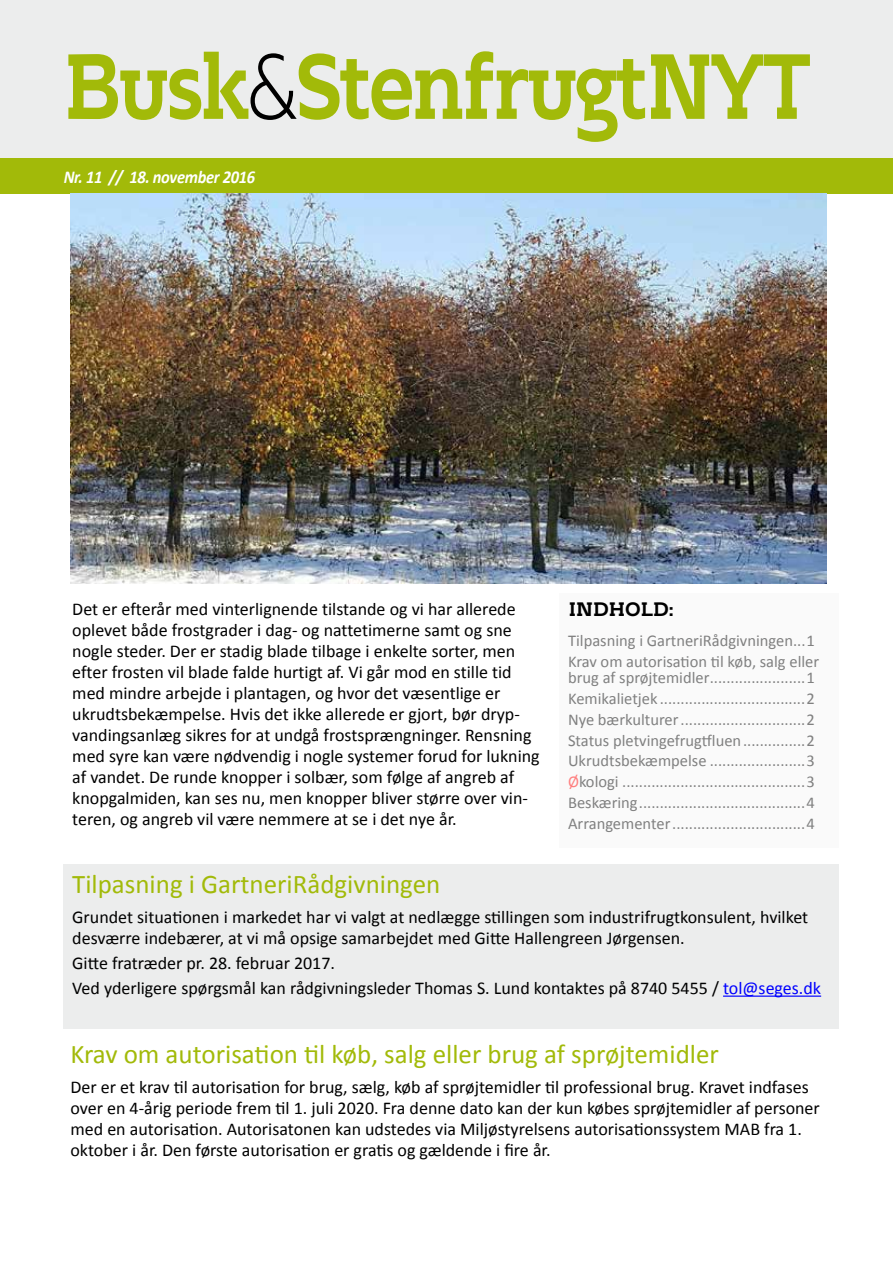
<style>
.page{position:relative;width:893px;height:1263px;background:#fff}
.page>*{position:absolute;margin:0;border:0;box-sizing:border-box;transform-origin:0 0}
.t1{font:700 92.25px "Kontrapunkt Bob";letter-spacing:-.04em;color:#a2ba09;scale:.83 1}
.t2{font:27px "Calibri";color:#a2ba09}
.t3{font:700 19.5px "Kontrapunkt Bob";color:#000}
.t4{font:italic 700 18.15px "Calibri";letter-spacing:-.02em;color:#fff;scale:.91 1}
.t5{font:18px/21px "Calibri";color:#000}
.t6{font:16.5px/20.7px "Calibri";color:#000}
.s1{font-weight:300;color:#000}
.s2{color:#f00}
.s3{color:#00f}
</style>
<div class="page">
<div style="left:560px;top:593px;width:279px;height:254px;background:#fafafa"></div>
<div style="left:0;top:0;width:893px;height:176px;background:#eceded"></div>
<div style="left:0;top:158px;width:893px;height:35px;background:#a2ba09"></div>
<img style="left:70px;top:193px;width:756px;height:391px">
<div style="left:64px;top:864px;width:775px;height:165px;background:#eceded"></div>
<hr style="left:723px;top:995px;width:98px;height:2px;background:#00f">
<h1 class="t1" style="left:64px;top:34px;width:902px">Busk<span class="s1">&amp;</span>StenfrugtNYT</h1>
<p class="t4" style="left:64px;top:165px;width:212px">Nr. 11 // 18. november 2016</p>
<p class="t5" style="left:72px;top:599px;width:469px">Det er efterår med vinterlignende tilstande og vi har allerede oplevet både frostgrader i dag- og nattetimerne samt og sne nogle steder. Der er stadig blade tilbage i enkelte sorter, men efter frosten vil blade falde hurtigt af. Vi går mod en stille tid med mindre arbejde i plantagen, og hvor det væsentlige er ukrudtsbekæmpelse. Hvis det ikke allerede er gjort, bør dryp&shy;vandingsanlæg sikres for at undgå frostsprængninger. Rensning med syre kan være nødvendig i nogle systemer forud for lukning af vandet. De runde knopper i solbær, som følge af angreb af knopgalmiden, kan ses nu, men knopper bliver større over vin&shy;teren, og angreb vil være nemmere at se i det nye år.</p>
<p class="t3" style="left:569px;top:598px;width:107px">INDHOLD:</p>
<p class="t6" style="left:568px;top:630px;width:253px">Tilpasning i GartneriRådgivningen...1<br>Krav om autorisation til køb, salg eller</p>
<p class="t6" style="left:568px;top:667px;width:248px;text-align:justify">brug af sprøjtemidler.......................1<br>Kemikalietjek ...................................2<br>Nye bærkulturer..............................2<br>Status pletvingefrugtfluen...............2<br>Ukrudtsbekæmpelse .......................3<br><span class="s2">Ø</span>kologi ............................................3<br>Beskæring........................................4<br>Arrangementer................................4</p>
<h2 class="t2" style="left:72px;top:867px;width:370px">Tilpasning i GartneriRådgivningen</h2>
<p class="t5" style="left:72px;top:906px;width:737px">Grundet situationen i markedet har vi valgt at nedlægge stillingen som industrifrugtkonsulent, hvilket desværre indebærer, at vi må opsige samarbejdet med Gitte Hallengreen Jørgensen.</p>
<p class="t5" style="left:72px;top:950px;width:750px;line-height:25.2px">Gitte fratræder pr. 28. februar 2017.<br>Ved yderligere spørgsmål kan rådgivningsleder Thomas S. Lund kontaktes på 8740 5455 / <span class="s3">tol@seges.dk</span></p>
<h2 class="t2" style="left:70px;top:1037px;width:650px">Krav om autorisation til køb, salg eller brug af sprøjtemidler</h2>
<p class="t5" style="left:70px;top:1076px;width:751px">Der er et krav til autorisation for brug, sælg, køb af sprøjtemidler til professional brug. Kravet indfases over en 4-årig periode frem til 1. juli 2020. Fra denne dato kan der kun købes sprøjtemidler af personer med en autorisation. Autorisatonen kan udstedes via Miljøstyrelsens autorisationssystem MAB fra 1. oktober i år. Den første autorisation er gratis og gældende i fire år.</p>
</div>
